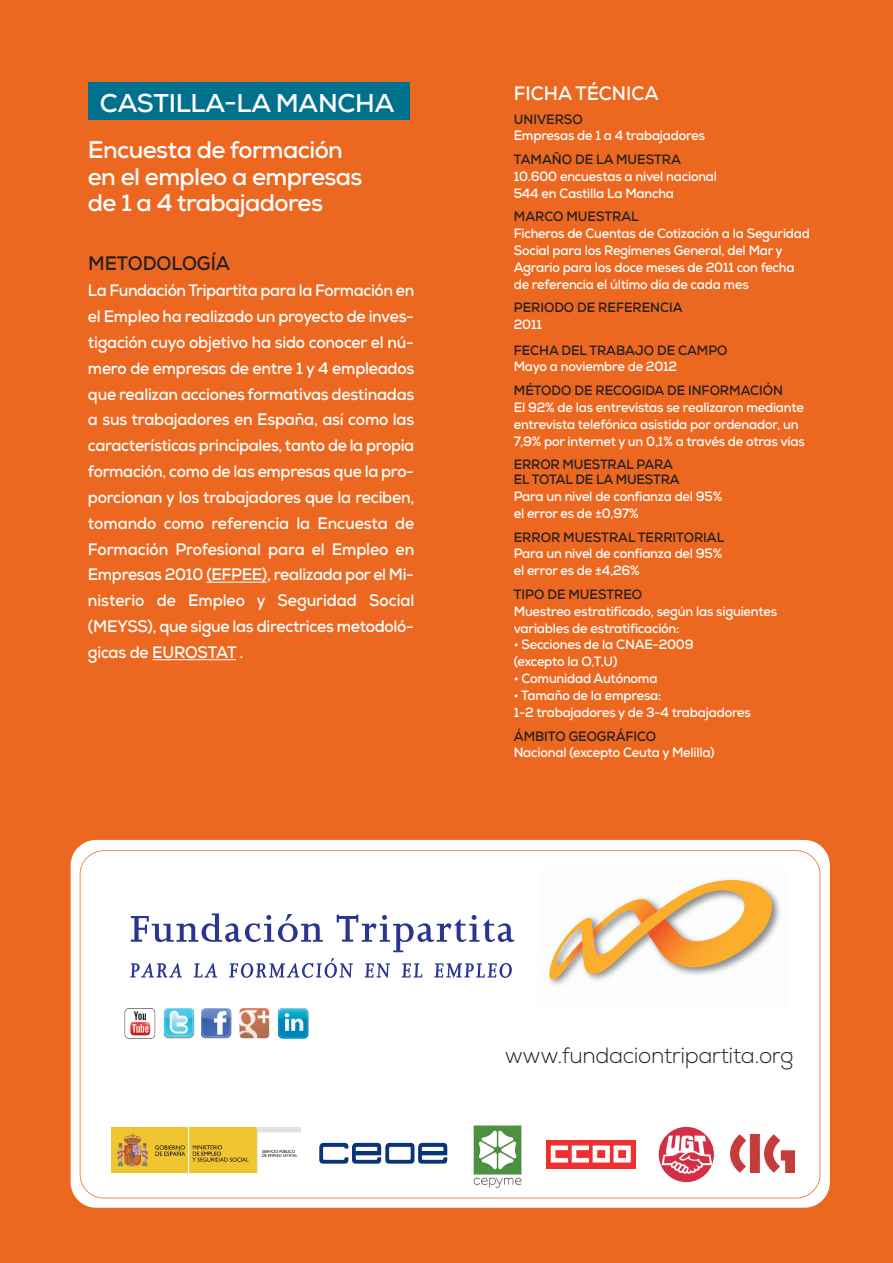
<style>
.page{position:relative;width:893px;height:1263px;background:#ec6820}
.page>*{position:absolute;margin:0;border:0;box-sizing:border-box;transform-origin:0 0}
.t1{font:700 25.65px "Nexa";letter-spacing:-.01em;color:#fff}
.t2{font:700 24px/26.8px "Nexa";letter-spacing:-.025em;color:#fff}
.t3{font:300 22.05px "Nexa";letter-spacing:-.015em;color:#231f20}
.t4{font:700 19.5px "Nexa";color:#fff;scale:.95 1}
.t5{font:700 19.5px "Nexa";color:#231f20;scale:.95 1}
.t6{font:700 16.65px/25.8px "Nexa";letter-spacing:-.015em;color:#fff;text-align:justify;scale:.95 1}
.t7{font:700 13.5px/16.8px "Nexa";letter-spacing:-.015em;color:#fff;scale:.95 1}
.t8{font:700 13.5px/15px "Nexa";color:#231f20;scale:.95 1}
</style>
<div class="page">
<hr style="left:206px;top:582px;width:61px;height:1px;background:#fff">
<hr style="left:152px;top:659px;width:84px;height:1px;background:#fff">
<div style="left:88px;top:83px;width:321px;height:37px;background:#00718c"></div>
<div style="left:71px;top:840px;width:759px;height:368px;background:#fff;border-radius:26px"></div>
<div style="left:80px;top:850px;width:740px;height:348px;border:2px solid #ec6820;border-radius:24px"></div>
<svg style="left:131px;top:913px;width:192px;height:29px"></svg>
<svg style="left:337px;top:915px;width:177px;height:37px"></svg>
<svg style="left:130px;top:963px;width:52px;height:14px"></svg>
<svg style="left:194px;top:963px;width:23px;height:14px"></svg>
<svg style="left:229px;top:958px;width:124px;height:20px"></svg>
<svg style="left:365px;top:963px;width:25px;height:14px"></svg>
<svg style="left:402px;top:963px;width:20px;height:14px"></svg>
<svg style="left:434px;top:963px;width:78px;height:15px"></svg>
<img style="left:773px;top:893px;width:7px;height:40px">
<svg style="left:549px;top:880px;width:224px;height:100px"></svg>
<svg style="left:112px;top:1127px;width:189px;height:1px"></svg>
<img style="left:112px;top:1128px;width:189px;height:44px">
<img style="left:473px;top:1125px;width:49px;height:63px">
<img style="left:546px;top:1140px;width:90px;height:29px">
<img style="left:730px;top:1134px;width:64px;height:38px">
<img style="left:659px;top:1127px;width:55px;height:55px;border-radius:50%">
<svg style="left:319px;top:1143px;width:128px;height:20px"></svg>
<img style="left:201px;top:1008px;width:31px;height:31px;border-radius:4px">
<img style="left:164px;top:1008px;width:30px;height:31px;border-radius:4px">
<img style="left:278px;top:1008px;width:30px;height:31px;border-radius:4px">
<img style="left:239px;top:1030px;width:18px;height:6px">
<svg style="left:257px;top:1010px;width:12px;height:13px"></svg>
<img style="left:240px;top:1034px;width:29px;height:4px">
<img style="left:130px;top:1011px;width:21px;height:25px">
<div style="left:125px;top:1008px;width:30px;height:31px;border:1px solid #231f20;border-radius:5px"></div>
<h1 class="t1" style="left:100px;top:94px;width:296px">CASTILLA-LA MANCHA</h1>
<h2 class="t2" style="left:88px;top:138px;width:276px">Encuesta de formación en el empleo a empresas de 1 a 4 trabajadores</h2>
<h3 class="t5" style="left:88px;top:257px;width:151px">METODOLOGÍA</h3>
<p class="t6" style="left:88px;top:279px;width:345px">La Fundación Tripartita para la Formación en el Empleo ha realizado un proyecto de inves&shy;tigación cuyo objetivo ha sido conocer el nú&shy;mero de empresas de entre 1 y 4 empleados que realizan acciones formativas destinadas a sus trabajadores en España, así como las características principales, tanto de la propia formación, como de las empresas que la pro&shy;porcionan y los trabajadores que la reciben, tomando como referencia la Encuesta de Formación Profesional para el Empleo en Empresas 2010 (EFPEE), realizada por el Mi&shy;nisterio de Empleo y Seguridad Social (MEYSS), que sigue las directrices metodoló&shy;gicas de EUROSTAT .</p>
<h3 class="t4" style="left:514px;top:86px;width:154px">FICHA TÉCNICA</h3>
<p class="t8" style="left:514px;top:113px;width:74px">UNIVERSO</p>
<p class="t7" style="left:514px;top:129px;width:203px">Empresas de 1 a 4 trabajadores</p>
<p class="t8" style="left:514px;top:153px;width:177px">TAMAÑO DE LA MUESTRA</p>
<p class="t7" style="left:514px;top:169px;width:216px">10.600 encuestas a nivel nacional<br>544 en Castilla La Mancha</p>
<p class="t8" style="left:514px;top:211px;width:133px">MARCO MUESTRAL</p>
<p class="t7" style="left:514px;top:227px;width:313px">Ficheros de Cuentas de Cotización a la Seguridad Social para los Regímenes General, del Mar y Agrario para los doce meses de 2011 con fecha de referencia el último día de cada mes</p>
<p class="t8" style="left:514px;top:302px;width:179px">PERIODO DE REFERENCIA</p>
<p class="t7" style="left:514px;top:318px;width:31px">2011</p>
<p class="t8" style="left:514px;top:344px;width:226px">FECHA DEL TRABAJO DE CAMPO</p>
<p class="t7" style="left:514px;top:360px;width:174px">Mayo a noviembre de 2012</p>
<p class="t8" style="left:514px;top:384px;width:285px">MÉTODO DE RECOGIDA DE INFORMACIÓN</p>
<p class="t7" style="left:514px;top:400px;width:308px">El 92% de las entrevistas se realizaron mediante entrevista telefónica asistida por ordenador, un<br>7,9% por internet y un 0,1% a través de otras vías</p>
<p class="t8" style="left:514px;top:458px;width:176px">ERROR MUESTRAL PARA<br>EL TOTAL DE LA MUESTRA</p>
<p class="t7" style="left:514px;top:489px;width:221px">Para un nivel de confianza del 95% el error es de ±0,97%</p>
<p class="t8" style="left:514px;top:531px;width:223px">ERROR MUESTRAL TERRITORIAL</p>
<p class="t7" style="left:514px;top:547px;width:221px">Para un nivel de confianza del 95% el error es de ±4,26%</p>
<p class="t8" style="left:514px;top:588px;width:137px">TIPO DE MUESTREO</p>
<p class="t7" style="left:514px;top:604px;width:279px">Muestreo estratificado, según las siguientes variables de estratificación:</p>
<p class="t7" style="left:514px;top:638px;width:191px">• Secciones de la CNAE-2009 (excepto la O,T,U)</p>
<p class="t7" style="left:514px;top:671px;width:153px">• Comunidad Autónoma</p>
<p class="t7" style="left:514px;top:688px;width:251px">• Tamaño de la empresa:<br>1-2 trabajadores y de 3-4 trabajadores</p>
<p class="t8" style="left:514px;top:730px;width:151px">ÁMBITO GEOGRÁFICO</p>
<p class="t7" style="left:514px;top:746px;width:213px">Nacional (excepto Ceuta y Melilla)</p>
<h3 class="t3" style="left:505px;top:1048px;width:290px">www.fundaciontripartita.org</h3>
</div>
